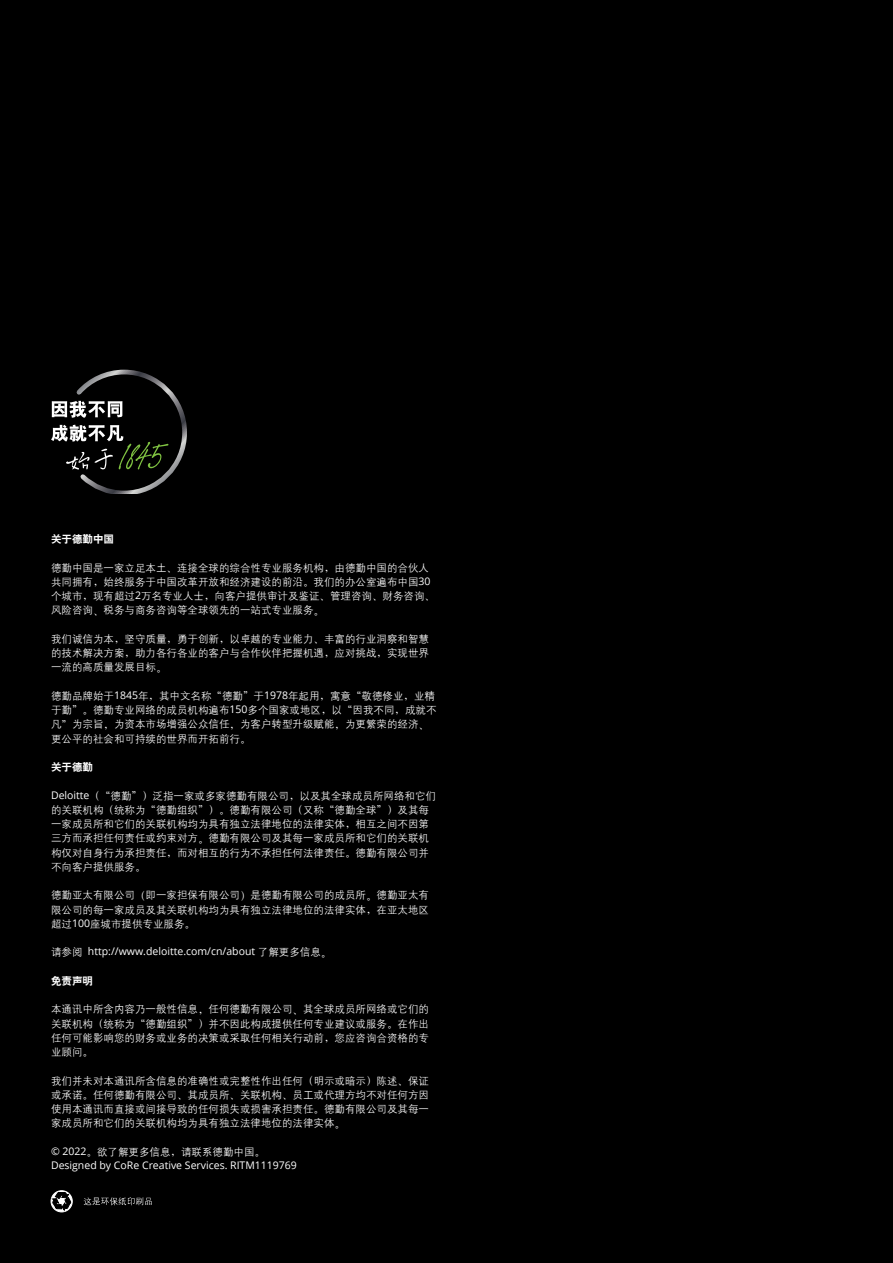
<style>
.page{position:relative;width:893px;height:1263px;background:#000}
.page>*{position:absolute;margin:0;border:0;box-sizing:border-box;transform-origin:0 0}
.t1{font:10.5px/14.2px "H Yg 2 gj";color:#fff;text-align:justify}
.t2{font:10.5px "Open Sans";color:#fff}
.t3{font:10.5px "H Yb 2 gj";color:#fff}
.s1{font-family:"H Ya 6 gj"}
.s2{font-family:"Open Sans"}
.s3{font-family:"H Yg 2 gj"}
</style>
<div class="page">
<div style="left:51px;top:1191px;width:21px;height:21px;border:1px solid #fff;border-radius:50%"></div>
<svg style="left:52px;top:1192px;width:19px;height:18px"></svg>
<svg style="left:84px;top:1197px;width:68px;height:8px"></svg>
<svg style="left:51px;top:369px;width:136px;height:125px;background:#1f201e"></svg>
<p class="t3" style="left:51px;top:534px;width:64px">关于德勤中国</p>
<p class="t1" style="left:51px;top:560px;width:386px;text-align:left">德勤中国是一家立足本土<span class="s1">、</span>连接全球的综合性专业服务机构<span class="s1">，</span>由德勤中国的合伙人共同拥有<span class="s1">，</span>始终服务于中国改革开放和经济建设的前沿<span class="s1">。</span>我们的办公室遍布中国<span class="s2">30</span>个城市<span class="s1">，</span>现有超过<span class="s2">2</span>万名专业人士<span class="s1">，</span>向客户提供审计及鉴证<span class="s1">、</span>管理咨询<span class="s1">、</span>财务咨询<span class="s1">、</span>风险咨询<span class="s1">、</span>税务与商务咨询等全球领先的一站式专业服务<span class="s1">。</span></p>
<p class="t1" style="left:51px;top:632px;width:379px">我们诚信为本<span class="s1">，</span>坚守质量<span class="s1">，</span>勇于创新<span class="s1">，</span>以卓越的专业能力<span class="s1">、</span>丰富的行业洞察和智慧的技术解决方案<span class="s1">，</span>助力各行各业的客户与合作伙伴把握机遇<span class="s1">，</span>应对挑战<span class="s1">，</span>实现世界一流的高质量发展目标<span class="s1">。</span></p>
<p class="t1" style="left:51px;top:689px;width:387px;text-align:left">德勤品牌始于<span class="s2">1845</span>年<span class="s1">，</span>其中文名称<span class="s1">“</span>德勤<span class="s1">”</span>于<span class="s2">1978</span>年起用<span class="s1">，</span>寓意<span class="s1">“</span>敬德修业<span class="s1">，</span>业精于勤<span class="s1">”。</span>德勤专业网络的成员机构遍布<span class="s2">150</span>多个国家或地区<span class="s1">，</span>以<span class="s1">“</span>因我不同<span class="s1">，</span>成就不凡<span class="s1">”</span>为宗旨<span class="s1">，</span>为资本市场增强公众信任<span class="s1">，</span>为客户转型升级赋能<span class="s1">，</span>为更繁荣的经济<span class="s1">、</span>更公平的社会和可持续的世界而开拓前行<span class="s1">。</span></p>
<p class="t3" style="left:51px;top:762px;width:43px">关于德勤</p>
<p class="t1" style="left:51px;top:788px;width:387px;text-align:left"><span class="s2">Deloitte</span><span class="s1">（“</span>德勤<span class="s1">”）</span>泛指一家或多家德勤有限公司<span class="s1">，</span>以及其全球成员所网络和它们的关联机构<span class="s1">（</span>统称为<span class="s1">“</span>德勤组织<span class="s1">”）。</span>德勤有限公司<span class="s1">（</span>又称<span class="s1">“</span>德勤全球<span class="s1">”）</span>及其每一家成员所和它们的关联机构均为具有独立法律地位的法律实体<span class="s1">，</span>相互之间不因第三方而承担任何责任或约束对方<span class="s1">。</span>德勤有限公司及其每一家成员所和它们的关联机构仅对自身行为承担责任<span class="s1">，</span>而对相互的行为不承担任何法律责任<span class="s1">。</span>德勤有限公司并不向客户提供服务<span class="s1">。</span></p>
<p class="t1" style="left:51px;top:888px;width:380px">德勤亚太有限公司<span class="s1">（</span>即一家担保有限公司<span class="s1">）</span>是德勤有限公司的成员所<span class="s1">。</span>德勤亚太有限公司的每一家成员及其关联机构均为具有独立法律地位的法律实体<span class="s1">，</span>在亚太地区超过<span class="s2">100</span>座城市提供专业服务<span class="s1">。</span></p>
<p class="t2" style="left:51px;top:944px;width:282px"><span class="s3">请参阅</span> http://www.deloitte.com/cn/about <span class="s3">了解更多信息</span><span class="s1">。</span></p>
<p class="t3" style="left:51px;top:975px;width:43px">免责声明</p>
<p class="t1" style="left:51px;top:1002px;width:380px">本通讯中所含内容乃一般性信息<span class="s1">，</span>任何德勤有限公司<span class="s1">、</span>其全球成员所网络或它们的关联机构<span class="s1">（</span>统称为<span class="s1">“</span>德勤组织<span class="s1">”）</span>并不因此构成提供任何专业建议或服务<span class="s1">。</span>在作出任何可能影响您的财务或业务的决策或采取任何相关行动前<span class="s1">，</span>您应咨询合资格的专业顾问<span class="s1">。</span></p>
<p class="t1" style="left:51px;top:1073px;width:380px">我们并未对本通讯所含信息的准确性或完整性作出任何<span class="s1">（</span>明示或暗示<span class="s1">）</span>陈述<span class="s1">、</span>保证或承诺<span class="s1">。</span>任何德勤有限公司<span class="s1">、</span>其成员所<span class="s1">、</span>关联机构<span class="s1">、</span>员工或代理方均不对任何方因使用本通讯而直接或间接导致的任何损失或损害承担责任<span class="s1">。</span>德勤有限公司及其每一家成员所和它们的关联机构均为具有独立法律地位的法律实体<span class="s1">。</span></p>
<p class="t1" style="left:51px;top:1144px;width:215px"><span class="s2">© 2022</span><span class="s1">。</span>欲了解更多信息<span class="s1">，</span>请联系德勤中国<span class="s1">。</span></p>
<p class="t2" style="left:51px;top:1158px;width:247px">Designed by CoRe Creative Services. RITM1119769</p>
</div>
